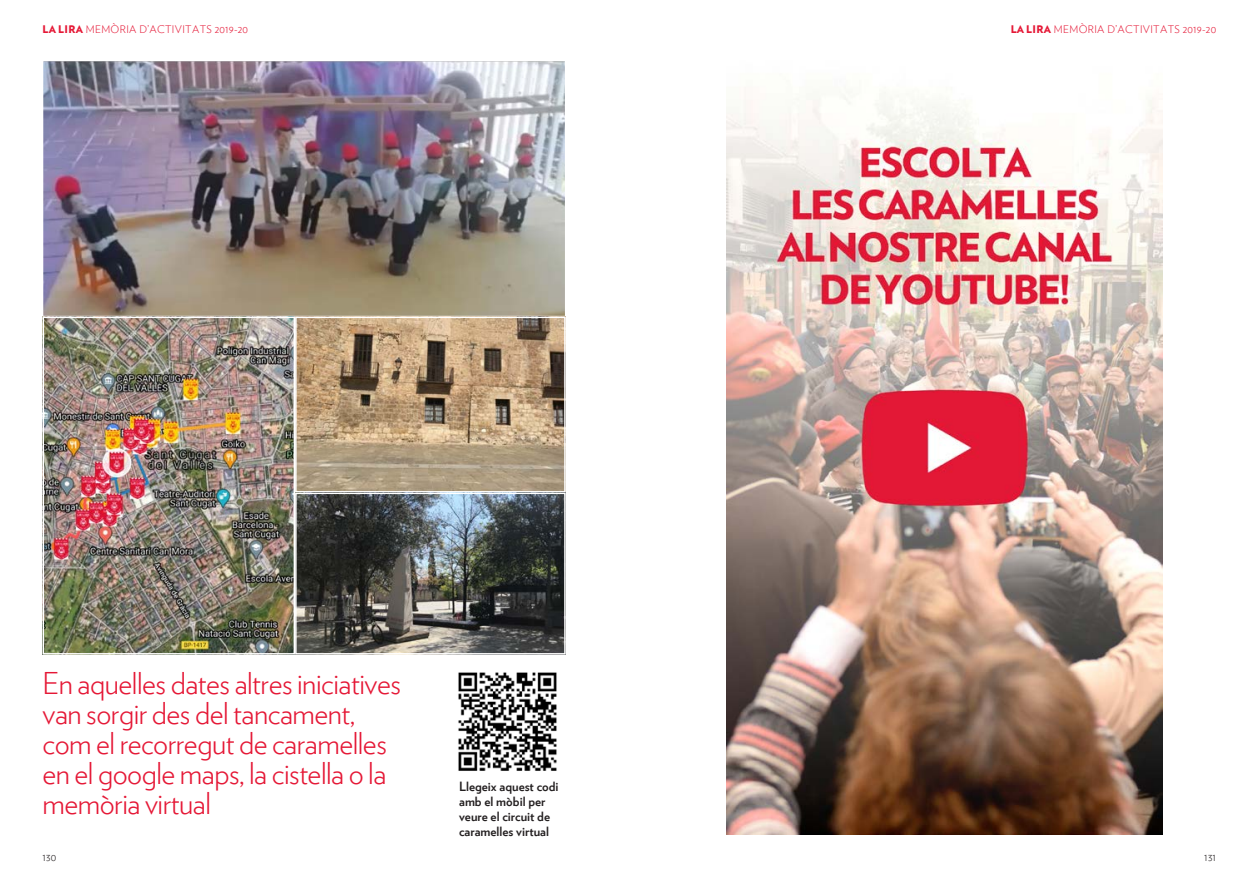
<style>
.page{position:relative;width:1259px;height:893px;background:#fff}
.page>*{position:absolute;margin:0;border:0;box-sizing:border-box;transform-origin:0 0}
.LIRA-destacat{font:300 30px/30px "Verlag";letter-spacing:-.015em;color:#e51836}
.LIRA-peu{font:700 12.75px/15px "Verlag";color:#231f20}
.t1{font:300 10.5px "Verlag";letter-spacing:.035em;color:#e51836}
.t2{font:300 10.5px "Verlag";letter-spacing:.02em;color:#231f20}
.s1{font-weight:900}
</style>
<div class="page">
<img style="left:45px;top:63px;width:518px;height:251px">
<div style="left:42px;top:60px;width:524px;height:257px;border:2px solid #fff"></div>
<img style="left:46px;top:320px;width:246px;height:332px">
<div style="left:43px;top:317px;width:252px;height:338px;border:2px solid #fff"></div>
<img style="left:726px;top:87px;width:436px;height:748px">
<svg style="left:298px;top:320px;width:265px;height:170px;background:#ae9677"></svg>
<div style="left:295px;top:317px;width:271px;height:176px;border:2px solid #fff"></div>
<img style="left:298px;top:496px;width:265px;height:156px">
<div style="left:295px;top:493px;width:271px;height:162px;border:2px solid #fff"></div>
<img style="left:458px;top:672px;width:99px;height:99px">
<p class="t1" style="left:43px;top:21px;width:207px"><span class="s1">LA LIRA</span> MEMÒRIA D’ACTIVITATS 2019-20</p>
<p class="LIRA-destacat" style="left:43px;top:666px;width:360px">En aquelles dates altres iniciatives van sorgir des del tancament, com el recorregut de caramelles en el google maps, la cistella o la memòria virtual</p>
<p class="LIRA-peu" style="left:459px;top:778px;width:101px">Llegeix aquest codi amb el mòbil per veure el circuit de caramelles virtual</p>
<p class="t1" style="left:1010px;top:21px;width:207px"><span class="s1">LA LIRA</span> MEMÒRIA D’ACTIVITATS 2019-20</p>
<p class="t2" style="left:43px;top:849px;width:15px">130</p>
<p class="t2" style="left:1204px;top:849px;width:13px">131</p>
</div>
